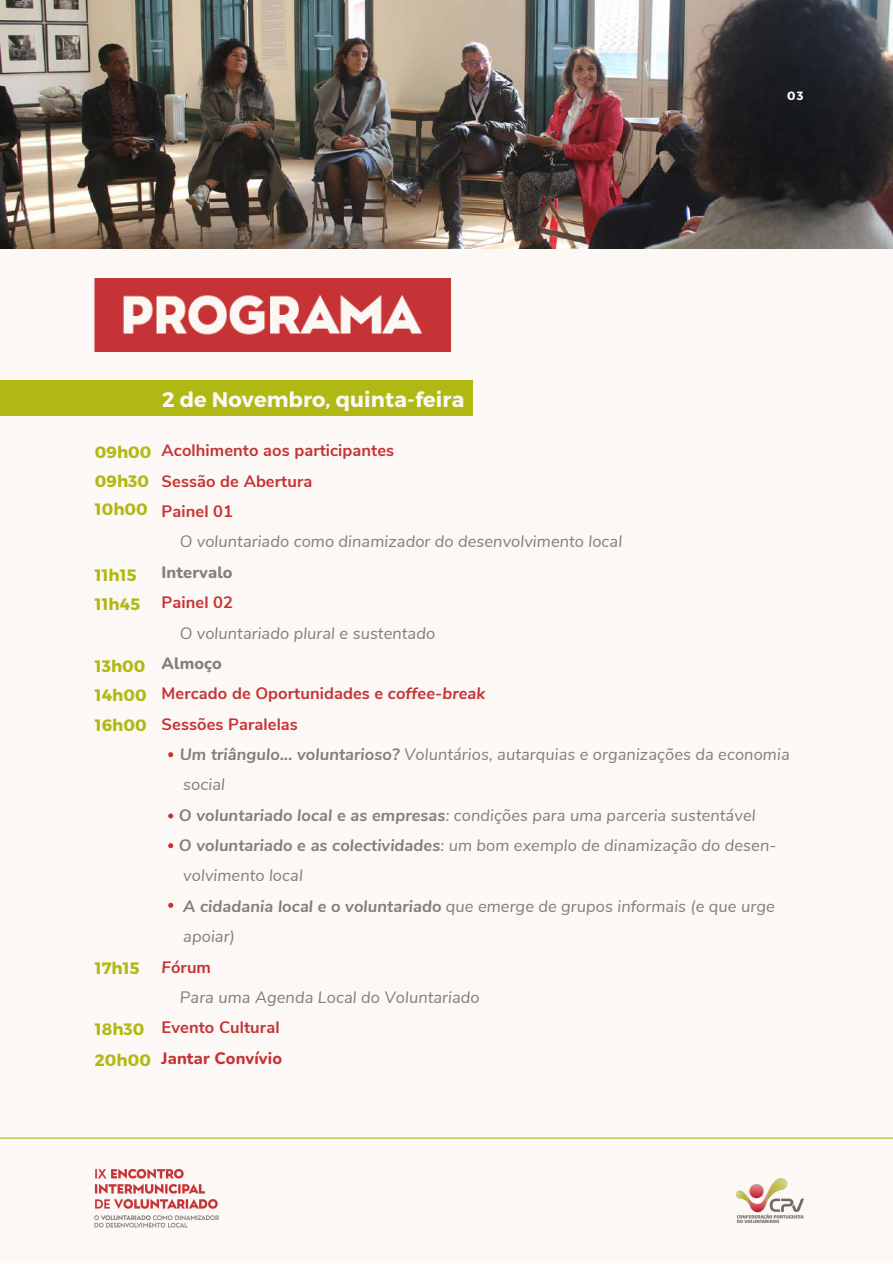
<style>
.page{position:relative;width:893px;height:1264px;background:#fff}
.page>*{position:absolute;margin:0;border:0;box-sizing:border-box;transform-origin:0 0}
.t1{font:700 21px "Montserrat";letter-spacing:.005em;color:#fcf8f5}
.t2{font:italic 16.5px "Nunito Sans";letter-spacing:.005em;color:#7f7f7f}
.t3{font:700 16.5px/30.3px "Nunito Sans";letter-spacing:.005em;color:#c63335}
.t4{font:700 16.5px/29.2px "Montserrat";letter-spacing:.005em;color:#b0b913}
.t5{font:800 16.5px "Nunito";letter-spacing:.005em;color:#7f7f7f}
.t6{font:800 16.5px "Nunito";letter-spacing:.005em;color:#c63335}
.t7{font:700 12px "Montserrat";color:#fcf8f5}
.s1{font-style:italic}
.s2{font-weight:700}
</style>
<div class="page">
<div style="left:0;top:0;width:892px;height:1262px;background:#fcf8f5"></div>
<hr style="left:0;top:1137px;width:892px;height:1px;background:#b0b913">
<img style="left:0;top:0;width:892px;height:248px">
<img style="left:95px;top:1169px;width:123px;height:59px">
<img style="left:736px;top:1178px;width:67px;height:44px">
<img style="left:95px;top:279px;width:355px;height:73px">
<svg style="left:168px;top:752px;width:5px;height:5px"></svg>
<svg style="left:168px;top:813px;width:5px;height:5px"></svg>
<svg style="left:168px;top:843px;width:5px;height:5px"></svg>
<svg style="left:168px;top:902px;width:5px;height:5px"></svg>
<div style="left:0;top:381px;width:473px;height:35px;background:#b0b913"></div>
<p class="t7" style="left:787px;top:88px;width:18px">03</p>
<p class="t1" style="left:162px;top:385px;width:304px">2 de Novembro, quinta-feira</p>
<p class="t4" style="left:95px;top:438px;width:58px;line-height:28px">09h00<br>09h30<br>10h00</p>
<p class="t4" style="left:95px;top:559px;width:47px">11h15<br>11h45</p>
<p class="t4" style="left:95px;top:650px;width:53px;text-align:justify">13h00<br>14h00<br>16h00</p>
<p class="t4" style="left:95px;top:952px;width:46px">17h15</p>
<p class="t4" style="left:95px;top:1012px;width:58px;line-height:31.5px">18h30<br>20h00</p>
<p class="t3" style="left:162px;top:436px;width:234px">Acolhimento aos participantes<br>Sessão de Abertura<br>Painel 01</p>
<p class="t2" style="left:180px;top:530px;width:444px">O voluntariado como dinamizador do desenvolvimento local</p>
<p class="t5" style="left:162px;top:561px;width:73px">Intervalo</p>
<p class="t3" style="left:162px;top:587px;width:73px">Painel 02</p>
<p class="t2" style="left:180px;top:622px;width:257px">O voluntariado plural e sustentado</p>
<p class="t5" style="left:162px;top:652px;width:62px">Almoço</p>
<p class="t3" style="left:162px;top:678px;width:325px">Mercado de Oportunidades e <span class="s1">coffee-break<br></span>Sessões Paralelas</p>
<p class="t2" style="left:180px;top:743px;width:611px"><span class="s2">Um triângulo... voluntarioso?</span> Voluntários, autarquias e organizações da economia</p>
<p class="t2" style="left:183px;top:773px;width:43px">social</p>
<p class="t2" style="left:179px;top:804px;width:578px"><span class="s2">O voluntariado local e as empresas</span>: condições para uma parceria sustentável</p>
<p class="t2" style="left:179px;top:834px;width:599px"><span class="s2">O voluntariado e as colectividades</span>: um bom exemplo de dinamização do desen-</p>
<p class="t2" style="left:183px;top:864px;width:121px">volvimento local</p>
<p class="t2" style="left:183px;top:895px;width:593px"><span class="s2">A cidadania local e o voluntariado</span> que emerge de grupos informais (e que urge</p>
<p class="t2" style="left:183px;top:925px;width:53px">apoiar)</p>
<p class="t3" style="left:162px;top:951px;width:51px"><span class="s1">F</span>órum</p>
<p class="t2" style="left:180px;top:986px;width:301px">Para uma Agenda Local do Voluntariado</p>
<p class="t3" style="left:162px;top:1012px;width:119px">Evento Cultural</p>
<p class="t6" style="left:162px;top:1046px;width:122px">Jantar Convívio</p>
</div>
